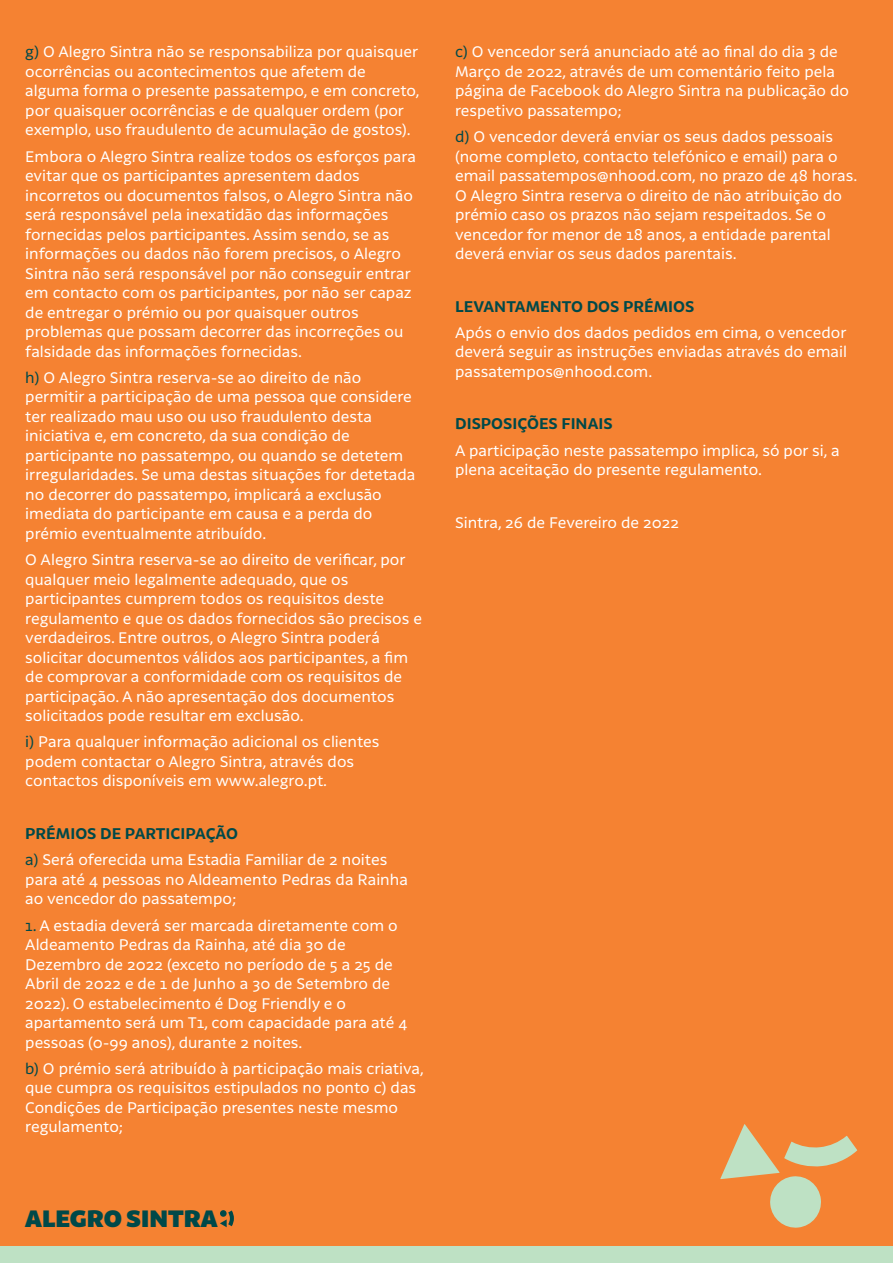
<style>
.page{position:relative;width:893px;height:1263px;background:#fff}
.page>*{position:absolute;margin:0;border:0;box-sizing:border-box;transform-origin:0 0}
.t1{font:800 22.5px "Latina";color:#004949}
.t2{font:15px/19.5px "Latina";color:#fff}
.t3{font:700 15px "Latina";color:#004949}
.s1{color:#004949}
.s2{font-weight:700;color:#004949}
</style>
<div class="page">
<div style="left:0;top:0;width:893px;height:1256px;background:#f58232"></div>
<div style="left:0;top:1246px;width:893px;height:17px;background:#bee1c4"></div>
<svg style="left:720px;top:1124px;width:137px;height:104px"></svg>
<svg style="left:220px;top:1210px;width:14px;height:17px"></svg>
<p class="t2" style="left:25px;top:43px;width:396px"><span class="s1">g)</span> O Alegro Sintra não se responsabiliza por quaisquer ocorrências ou acontecimentos que afetem de alguma forma o presente passatempo, e em concreto, por quaisquer ocorrências e de qualquer ordem (por exemplo, uso fraudulento de acumulação de gostos).</p>
<p class="t2" style="left:25px;top:147px;width:392px">Embora o Alegro Sintra realize todos os esforços para evitar que os participantes apresentem dados incorretos ou documentos falsos, o Alegro Sintra não será responsável pela inexatidão das informações fornecidas pelos participantes. Assim sendo, se as informações ou dados não forem precisos, o Alegro Sintra não será responsável por não conseguir entrar em contacto com os participantes, por não ser capaz de entregar o prémio ou por quaisquer outros problemas que possam decorrer das incorreções ou falsidade das informações fornecidas.</p>
<p class="t2" style="left:25px;top:368px;width:392px"><span class="s1">h)</span> O Alegro Sintra reserva-se ao direito de não permitir a participação de uma pessoa que considere ter realizado mau uso ou uso fraudulento desta iniciativa e, em concreto, da sua condição de participante no passatempo, ou quando se detetem irregularidades. Se uma destas situações for detetada no decorrer do passatempo, implicará a exclusão imediata do participante em causa e a perda do prémio eventualmente atribuído.</p>
<p class="t2" style="left:25px;top:550px;width:398px">O Alegro Sintra reserva-se ao direito de verificar, por qualquer meio legalmente adequado, que os participantes cumprem todos os requisitos deste regulamento e que os dados fornecidos são precisos e verdadeiros. Entre outros, o Alegro Sintra poderá solicitar documentos válidos aos participantes, a fim de comprovar a conformidade com os requisitos de participação. A não apresentação dos documentos solicitados pode resultar em exclusão.</p>
<p class="t2" style="left:25px;top:733px;width:356px"><span class="s1">i)</span> Para qualquer informação adicional os clientes podem contactar o Alegro Sintra, através dos contactos disponíveis em www.alegro.pt.</p>
<p class="t2" style="left:25px;top:821px;width:364px;line-height:26.2px"><span class="s2">PRÉMIOS DE PARTICIPAÇÃO<br></span><span class="s1">a)</span> Será oferecida uma Estadia Familiar de 2 noites</p>
<p class="t2" style="left:25px;top:870px;width:384px">para até 4 pessoas no Aldeamento Pedras da Rainha ao vencedor do passatempo;</p>
<p class="t2" style="left:25px;top:916px;width:384px"><span class="s1">1.</span> A estadia deverá ser marcada diretamente com o Aldeamento Pedras da Rainha, até dia 30 de Dezembro de 2022 (exceto no período de 5 a 25 de Abril de 2022 e de 1 de Junho a 30 de Setembro de 2022). O estabelecimento é Dog Friendly e o apartamento será um T1, com capacidade para até 4 pessoas (0-99 anos), durante 2 noites.</p>
<p class="t2" style="left:25px;top:1059px;width:400px"><span class="s1">b)</span> O prémio será atribuído à participação mais criativa, que cumpra os requisitos estipulados no ponto c) das Condições de Participação presentes neste mesmo regulamento;</p>
<h1 class="t1" style="left:25px;top:1205px;width:194px">ALEGRO SINTRA</h1>
<p class="t2" style="left:455px;top:43px;width:395px"><span class="s1">c)</span> O vencedor será anunciado até ao final do dia 3 de Março de 2022, através de um comentário feito pela página de Facebook do Alegro Sintra na publicação do respetivo passatempo;</p>
<p class="t2" style="left:455px;top:127px;width:404px"><span class="s1">d)</span> O vencedor deverá enviar os seus dados pessoais (nome completo, contacto telefónico e email) para o email passatempos@nhood.com, no prazo de 48 horas.<br>O Alegro Sintra reserva o direito de não atribuição do prémio caso os prazos não sejam respeitados. Se o vencedor for menor de 18 anos, a entidade parental deverá enviar os seus dados parentais.</p>
<p class="t3" style="left:455px;top:297px;width:241px">LEVANTAMENTO DOS PRÉMIOS</p>
<p class="t2" style="left:455px;top:323px;width:393px;text-align:justify">Após o envio dos dados pedidos em cima, o vencedor deverá seguir as instruções enviadas através do email passatempos@nhood.com.</p>
<p class="t3" style="left:455px;top:415px;width:159px">DISPOSIÇÕES FINAIS</p>
<p class="t2" style="left:455px;top:441px;width:386px">A participação neste passatempo implica, só por si, a plena aceitação do presente regulamento.</p>
<p class="t2" style="left:455px;top:513px;width:225px">Sintra, 26 de Fevereiro de 2022</p>
</div>
